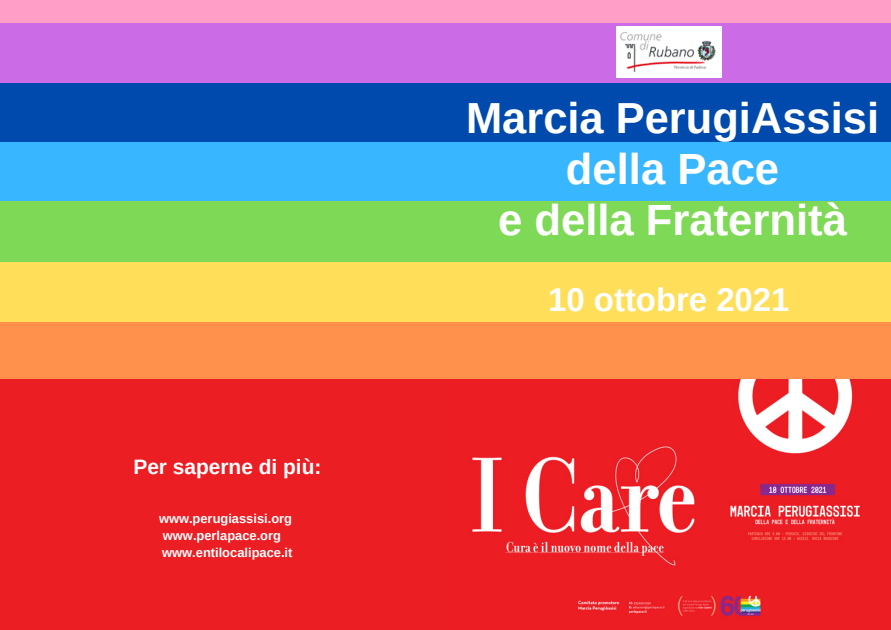
<style>
.page{position:relative;width:891px;height:630px;background:#fff}
.page>*{position:absolute;margin:0;border:0;box-sizing:border-box;transform-origin:0 0}
.t1{font:700 43.6px "Arimo";color:#fff}
.t2{font:700 32.8px "Arimo";color:#fff}
.t3{font:700 20.8px "Arimo";color:#fff}
.t4{font:700 12.8px "Arimo";color:#fff}
</style>
<div class="page">
<div style="left:0;top:321px;width:891px;height:60px;background:#ff914d"></div>
<div style="left:0;top:141px;width:891px;height:60px;background:#38b6ff"></div>
<div style="left:0;top:261px;width:891px;height:60px;background:#ffde59"></div>
<div style="left:0;top:201px;width:891px;height:60px;background:#7ed957"></div>
<div style="left:0;top:81px;width:891px;height:60px;background:#004aad"></div>
<div style="left:0;top:22px;width:891px;height:60px;background:#cb6ce6"></div>
<div style="left:0;top:0;width:891px;height:23px;background:#ff9fc7"></div>
<img style="left:447px;top:380px;width:444px;height:250px">
<div style="left:0;top:380px;width:447px;height:250px;background:#eb1e24"></div>
<img style="left:616px;top:26px;width:105px;height:51px">
<p class="t3" style="left:133px;top:455px;width:190px">Per saperne di più:</p>
<p class="t4" style="left:159px;top:511px;width:135px">www.perugiassisi.org</p>
<p class="t4" style="left:163px;top:529px;width:120px">www.perlapace.org</p>
<p class="t4" style="left:162px;top:546px;width:132px">www.entilocalipace.it</p>
<p class="t1" style="left:466px;top:93px;width:414px">Marcia PerugiAssisi</p>
<p class="t1" style="left:566px;top:144px;width:215px">della Pace</p>
<p class="t1" style="left:498px;top:195px;width:350px">e della Fraternità</p>
<p class="t2" style="left:548px;top:281px;width:243px">10 ottobre 2021</p>
</div>
